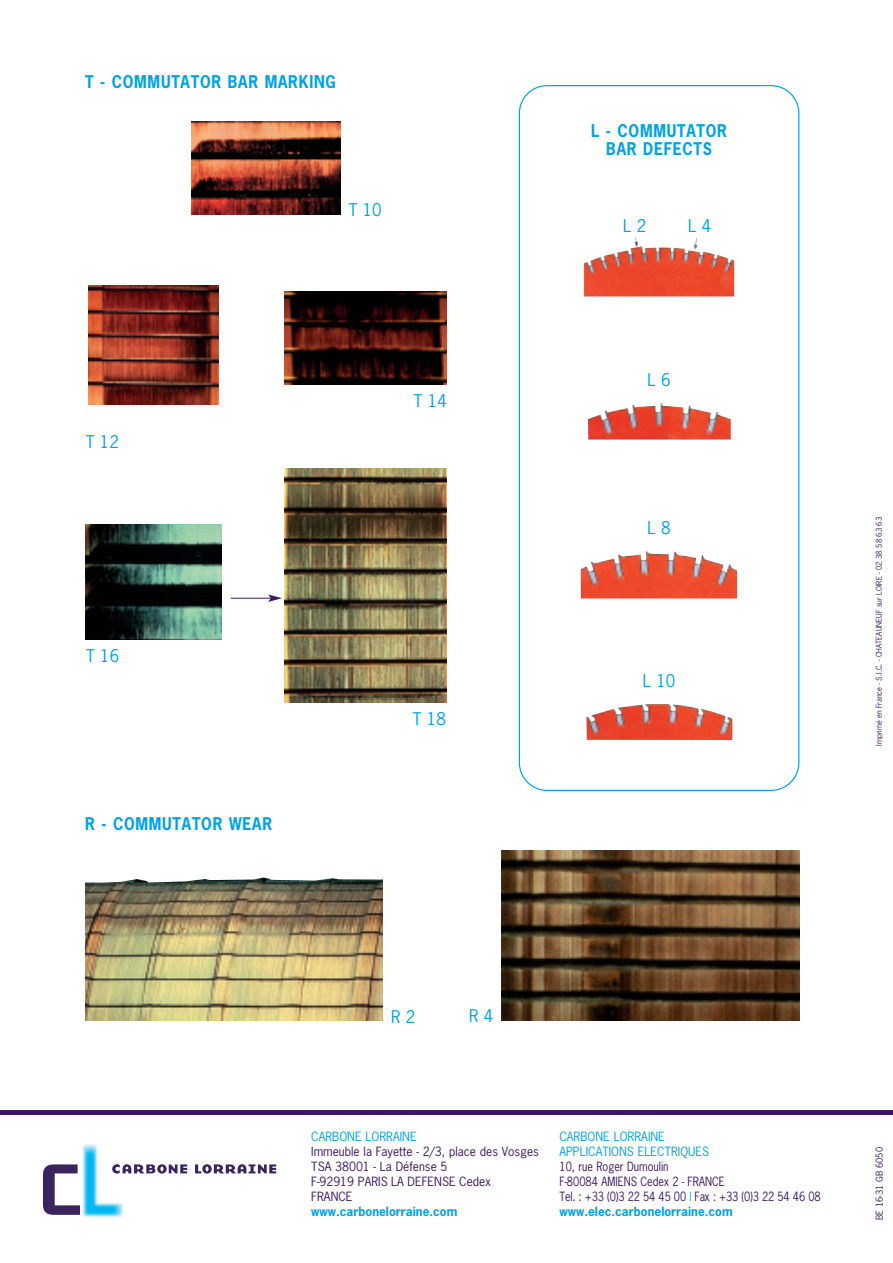
<style>
.page{position:relative;width:893px;height:1263px;background:#fff}
.page>*{position:absolute;margin:0;border:0;box-sizing:border-box;transform-origin:0 0}
.t1{font:700 16.5px/18px "News Gothic";letter-spacing:.05em;color:#00a1e4;text-align:center;scale:.9 1}
.t2{font:16.5px "News Gothic";color:#00a1e4}
.t3{font:12px/15px "News Gothic";color:#3c1765;scale:.9 1}
.t4{font:12px/15px "News Gothic";color:#3c1765}
.t5{font:12px/15px "News Gothic";color:#00a1e4}
.t6{font:700 12px "News Gothic";color:#00a1e4}
.t7{font:9px "News Gothic";color:#3c1765}
.t8{font:7.5px "News Gothic";color:#3c1765}
.s1{color:#00aeef}
.s2{font-weight:700;color:#00a1e4}
</style>
<div class="page">
<svg style="left:519px;top:85px;width:280px;height:706px"></svg>
<img style="left:191px;top:121px;width:149px;height:94px">
<img style="left:88px;top:286px;width:131px;height:118px">
<img style="left:285px;top:291px;width:161px;height:94px">
<img style="left:285px;top:469px;width:161px;height:233px">
<img style="left:85px;top:525px;width:136px;height:115px">
<img style="left:85px;top:877px;width:298px;height:143px">
<img style="left:502px;top:850px;width:297px;height:170px">
<hr style="left:231px;top:598px;width:40px;height:1px;background:#3c1765">
<svg style="left:268px;top:594px;width:14px;height:8px"></svg>
<img style="left:584px;top:237px;width:150px;height:59px">
<img style="left:588px;top:403px;width:143px;height:36px">
<img style="left:581px;top:551px;width:156px;height:47px">
<img style="left:586px;top:704px;width:146px;height:36px">
<img style="left:82px;top:1144px;width:59px;height:74px">
<svg style="left:112px;top:1164px;width:75px;height:9px"></svg>
<svg style="left:195px;top:1164px;width:81px;height:9px"></svg>
<svg style="left:43px;top:1164px;width:37px;height:51px"></svg>
<hr style="left:0;top:1110px;width:893px;height:4px;background:#3c1765">
<h1 class="t1" style="left:85px;top:73px;width:280px">T - COMMUTATOR BAR MARKING</h1>
<h1 class="t2" style="left:349px;top:201px;width:35px">T 10</h1>
<h1 class="t2" style="left:86px;top:432px;width:35px">T 12</h1>
<h1 class="t2" style="left:414px;top:391px;width:35px">T 14</h1>
<h1 class="t2" style="left:86px;top:647px;width:35px">T 16</h1>
<h1 class="t1" style="left:85px;top:816px;width:209px">R - COMMUTATOR WEAR</h1>
<h1 class="t2" style="left:413px;top:710px;width:35px">T 18</h1>
<h1 class="t1" style="left:591px;top:122px;width:153px">L - COMMUTATOR<br>BAR DEFECTS</h1>
<h1 class="t2" style="left:623px;top:217px;width:25px">L 2</h1>
<h1 class="t2" style="left:688px;top:217px;width:25px">L 4</h1>
<h1 class="t2" style="left:648px;top:370px;width:25px">L 6</h1>
<h1 class="t2" style="left:648px;top:519px;width:25px">L 8</h1>
<h1 class="t2" style="left:643px;top:672px;width:34px">L 10</h1>
<p class="t8" style="left:875px;top:746px;width:230px;rotate:-90deg">Imprimé en France - S.I.C. - CHATEAUNEUF sur LOIRE - 02 38 58 63 63</p>
<h1 class="t2" style="left:391px;top:1007px;width:26px">R 2</h1>
<h1 class="t2" style="left:469px;top:1007px;width:26px">R 4</h1>
<p class="t5" style="left:311px;top:1129px;width:107px">CARBONE LORRAINE</p>
<p class="t4" style="left:311px;top:1144px;width:229px">Immeuble la Fayette - 2/3, place des Vosges<br>TSA 38001 - La Défense 5<br>F-92919 PARIS LA DEFENSE Cedex<br>FRANCE</p>
<p class="t6" style="left:311px;top:1205px;width:148px">www.carbonelorraine.com</p>
<p class="t5" style="left:559px;top:1129px;width:151px">CARBONE LORRAINE<br>APPLICATIONS ELECTRIQUES</p>
<p class="t3" style="left:559px;top:1159px;width:292px">10, rue Roger Dumoulin<br>F-80084 AMIENS Cedex 2 - FRANCE<br>Tel. : +33 (0)3 22 54 45 00 <span class="s1">l</span> Fax : +33 (0)3 22 54 46 08 <span class="s2">www.elec.carbonelorraine.com</span></p>
<p class="t7" style="left:875px;top:1220px;width:75px;rotate:-90deg">BE 16-31 GB 6050</p>
</div>
